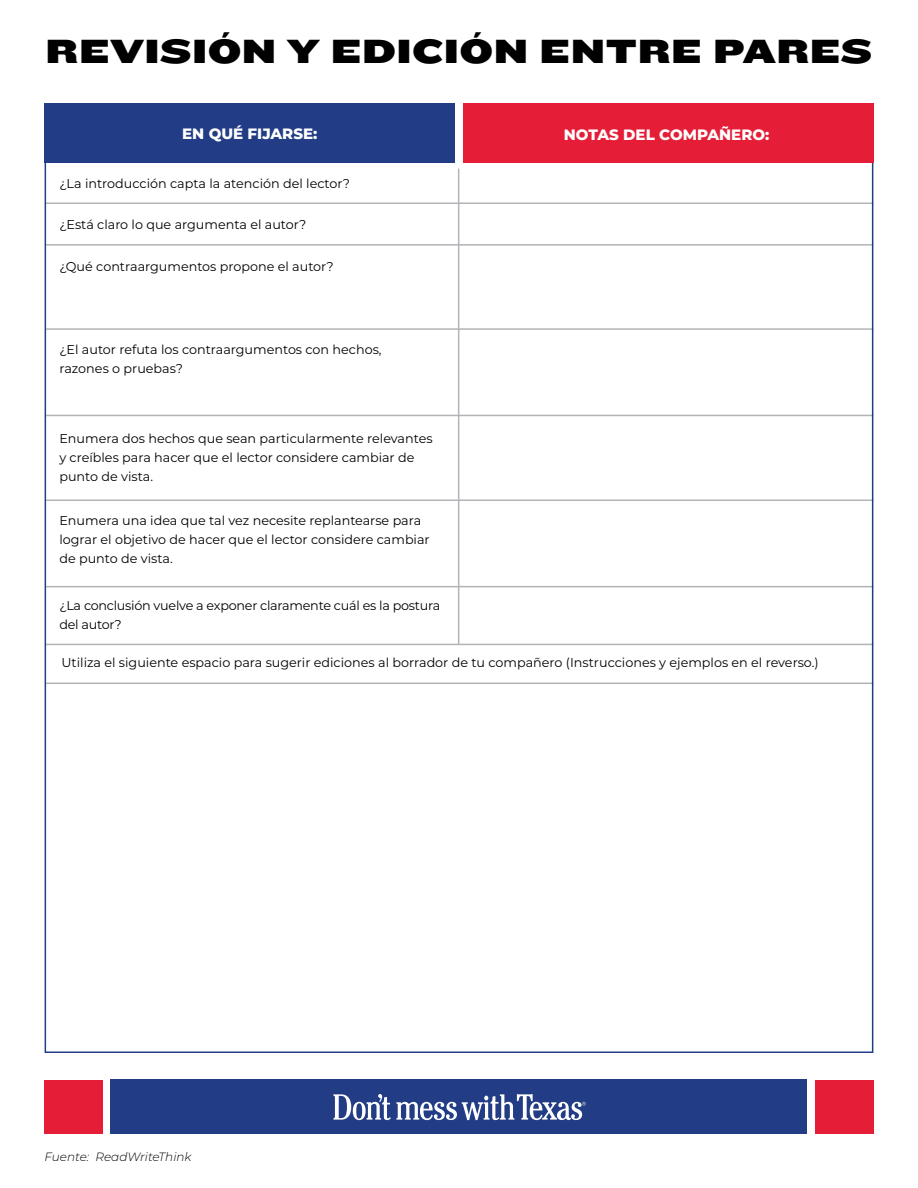
<style>
.page{position:relative;width:918px;height:1188px;background:#fff}
.page>*{position:absolute;margin:0;border:0;box-sizing:border-box;transform-origin:0 0}
.t1{font:34.8px "Knockout HTF74 Full Sumo";color:#000}
.t2{font:800 15px "Montserrat";color:#fff}
.t3{font:12.75px/19.2px "Montserrat";color:#000}
.t4{font:12.75px/19px "Montserrat";letter-spacing:-.02em;color:#000}
.t5{font:italic 300 12px "Montserrat";color:#000}
</style>
<div class="page">
<hr style="left:458px;top:169px;width:1px;height:476px;background:#b1b4b6">
<div style="left:111px;top:1080px;width:696px;height:54px;background:#223d86"></div>
<svg style="left:333px;top:1094px;width:253px;height:26px"></svg>
<div style="left:815px;top:1080px;width:58px;height:54px;background:#e61d36"></div>
<div style="left:45px;top:1080px;width:58px;height:54px;background:#e61d36"></div>
<hr style="left:46px;top:415px;width:827px;height:1px;background:#b1b4b6">
<hr style="left:46px;top:500px;width:827px;height:1px;background:#b1b4b6">
<hr style="left:46px;top:586px;width:827px;height:1px;background:#b1b4b6">
<hr style="left:46px;top:644px;width:827px;height:1px;background:#b1b4b6">
<hr style="left:46px;top:683px;width:827px;height:1px;background:#b1b4b6">
<hr style="left:46px;top:244px;width:827px;height:2px;background:#b1b4b6">
<hr style="left:46px;top:328px;width:827px;height:2px;background:#b1b4b6">
<hr style="left:46px;top:202px;width:827px;height:2px;background:#b1b4b6">
<div style="left:45px;top:103px;width:410px;height:60px;background:#223d86"></div>
<div style="left:463px;top:103px;width:410px;height:60px;background:#e61d36"></div>
<h1 class="t1" style="left:45px;top:31px;width:829px">REVISIÓN Y EDICIÓN ENTRE PARES</h1>
<p class="t2" style="left:182px;top:123px;width:137px">EN QUÉ FIJARSE:</p>
<p class="t2" style="left:564px;top:123px;width:207px">NOTAS DEL COMPAÑERO:</p>
<p class="t3" style="left:59px;top:173px;width:292px">¿La introducción capta la atención del lector?</p>
<p class="t3" style="left:59px;top:214px;width:248px">¿Está claro lo que argumenta el autor?</p>
<p class="t3" style="left:59px;top:257px;width:276px">¿Qué contraargumentos propone el autor?</p>
<p class="t3" style="left:59px;top:340px;width:324px">¿El autor refuta los contraargumentos con hechos, razones o pruebas?</p>
<p class="t3" style="left:59px;top:428px;width:375px">Enumera dos hechos que sean particularmente relevantes y creíbles para hacer que el lector considere cambiar de punto de vista.</p>
<p class="t3" style="left:59px;top:510px;width:372px">Enumera una idea que tal vez necesite replantearse para lograr el objetivo de hacer que el lector considere cambiar de punto de vista.</p>
<p class="t4" style="left:59px;top:596px;width:382px">¿La conclusión vuelve a exponer claramente cuál es la postura del autor?</p>
<p class="t3" style="left:62px;top:653px;width:759px">Utiliza el siguiente espacio para sugerir ediciones al borrador de tu compañero (Instrucciones y ejemplos en el reverso.)</p>
<p class="t5" style="left:45px;top:1149px;width:148px">Fuente: ReadWriteThink</p>
</div>
